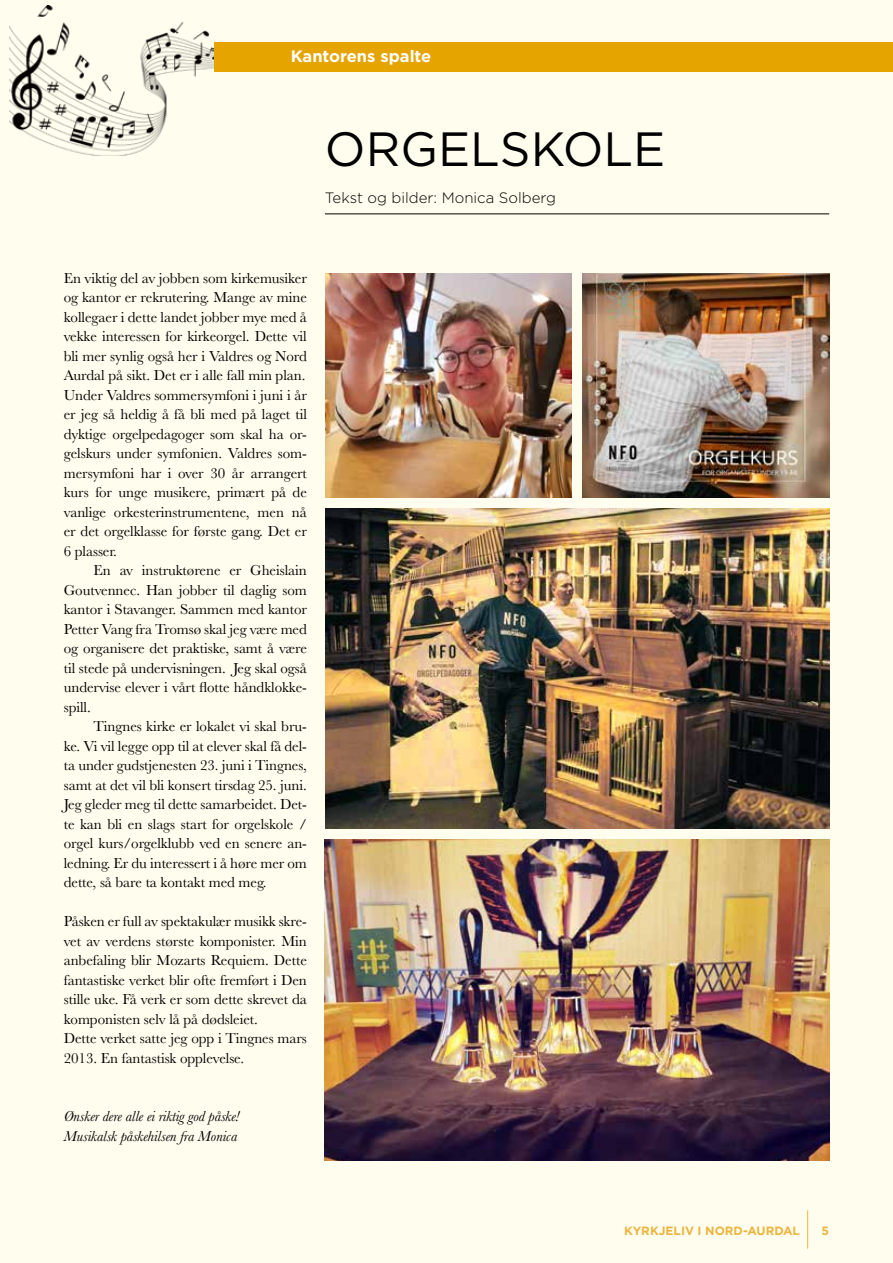
<style>
.page{position:relative;width:893px;height:1263px;background:#fffdee}
.page>*{position:absolute;margin:0;border:0;box-sizing:border-box;transform-origin:0 0}
.t1{font:48px "Gotham";color:#000}
.t2{font:700 16.5px "Gotham";color:#fff}
.t3{font:15px/19.5px "Baskerville";letter-spacing:-.005em;color:#000;text-align:justify}
.t4{font:italic 15px/19.5px "Baskerville";letter-spacing:-.005em;color:#000}
.t5{font:300 15px "Gotham";color:#000}
.t6{font:700 12px "Gotham";color:#ecb53f}
</style>
<div class="page">
<img style="left:10px;top:5px;width:214px;height:151px">
<div style="left:214px;top:43px;width:679px;height:29px;background:#e6a400"></div>
<hr style="left:325px;top:214px;width:504px;height:1px;background:#000">
<hr style="left:807px;top:1210px;width:1px;height:38px;background:#ecb53f">
<img style="left:325px;top:508px;width:504px;height:321px">
<img style="left:325px;top:840px;width:504px;height:320px">
<img style="left:325px;top:273px;width:247px;height:224px">
<img style="left:583px;top:273px;width:247px;height:224px">
<p class="t2" style="left:291px;top:45px;width:142px">Kantorens spalte</p>
<h1 class="t1" style="left:325px;top:118px;width:342px">ORGELSKOLE</h1>
<p class="t5" style="left:325px;top:189px;width:233px">Tekst og bilder: Monica Solberg</p>
<p class="t3" style="left:64px;top:268px;width:245px">En viktig del av jobben som kirkemusiker og kantor er rekrutering. Mange av mine kollegaer i dette landet jobber mye med å vekke interessen for kirkeorgel. Dette vil bli mer synlig også her i Valdres og Nord Aurdal på sikt. Det er i alle fall min plan.<br>Under Valdres sommersymfoni i juni i år er jeg så heldig å få bli med på laget til dyktige orgelpedagoger som skal ha or&shy;gelskurs under symfonien. Valdres som&shy;mersymfoni har i over 30 år arrangert kurs for unge musikere, primært på de vanlige orkesterinstrumentene, men nå er det orgelklasse for første gang. Det er 6 plasser.</p>
<p class="t3" style="left:64px;top:561px;width:245px;text-indent:30px">En av instruktørene er Gheislain Goutvennec. Han jobber til daglig som kantor i Stavanger. Sammen med kantor Petter Vang fra Tromsø skal jeg være med og organisere det praktiske, samt å være til stede på undervisningen. Jeg skal også undervise elever i vårt flotte håndklokke&shy;spill.</p>
<p class="t3" style="left:64px;top:717px;width:245px;text-indent:30px">Tingnes kirke er lokalet vi skal bru&shy;ke. Vi vil legge opp til at elever skal få del&shy;ta under gudstjenesten 23. juni i Tingnes, samt at det vil bli konsert tirsdag 25. juni.<br>Jeg gleder meg til dette samarbeidet. Det&shy;te kan bli en slags start for orgelskole / orgel kurs/orgelklubb ved en senere an&shy;ledning. Er du interessert i å høre mer om dette, så bare ta kontakt med meg.</p>
<p class="t3" style="left:64px;top:912px;width:245px;text-align:left">Påsken er full av spektakulær musikk skre&shy;vet av verdens største komponister. Min anbefaling blir Mozarts Requiem. Dette fantastiske verket blir ofte fremført i Den stille uke. Få verk er som dette skrevet da komponisten selv lå på dødsleiet.<br>Dette verket satte jeg opp i Tingnes mars 2013. En fantastisk opplevelse.</p>
<p class="t4" style="left:64px;top:1106px;width:177px">Ønsker dere alle ei riktig god påske!<br>Musikalsk påskehilsen fra Monica</p>
<p class="t6" style="left:624px;top:1222px;width:177px">KYRKJELIV I NORD-AURDAL</p>
<p class="t6" style="left:822px;top:1222px;width:9px">5</p>
</div>
